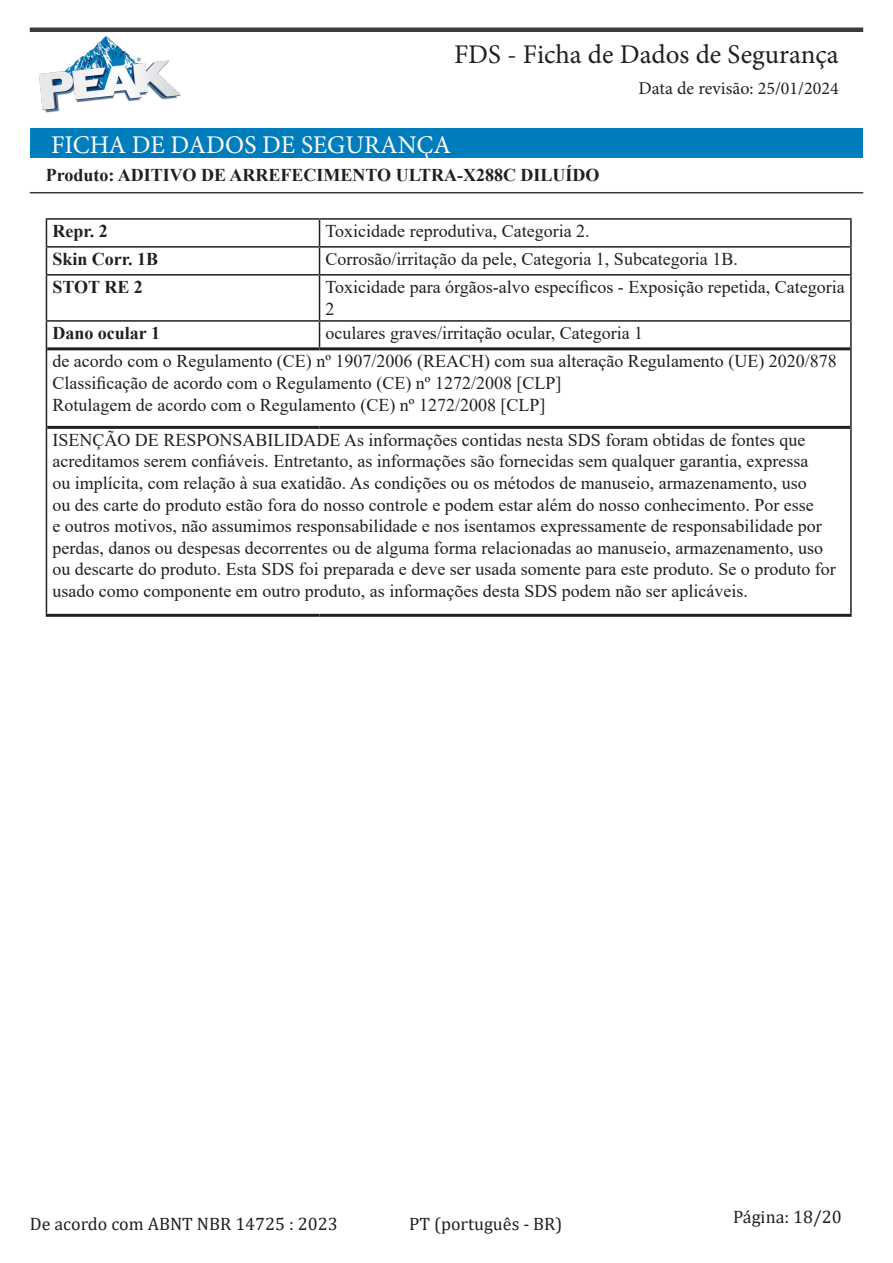
<style>
.page{position:relative;width:893px;height:1263px;background:#fff}
.page>*{position:absolute;margin:0;border:0;box-sizing:border-box;transform-origin:0 0}
.t1{font:27px "Minion Pro";color:#231f20}
.t2{font:25.5px "Minion Pro";color:#fff}
.t3{font:18px/21.6px "Times New Roman";color:#231f20}
.t4{font:700 18px "Times New Roman";color:#231f20}
.t5{font:18px "Cambria";color:#231f20}
.t6{font:18px "Minion Pro";color:#231f20}
</style>
<div class="page">
<img style="left:38px;top:37px;width:143px;height:76px">
<hr style="left:30px;top:28px;width:833px;height:4px;background:#3a3b3b">
<div style="left:31px;top:128px;width:832px;height:30px;background:#007dbc"></div>
<hr style="left:30px;top:192px;width:833px;height:1px;background:#3a3b3b">
<hr style="left:46px;top:218px;width:274px;height:2px;background:#231f20">
<hr style="left:46px;top:246px;width:274px;height:2px;background:#231f20">
<svg style="left:46px;top:220px;width:1px;height:54px"></svg>
<hr style="left:46px;top:274px;width:274px;height:2px;background:#231f20">
<hr style="left:46px;top:276px;width:1px;height:44px;background:#231f20">
<hr style="left:46px;top:320px;width:274px;height:2px;background:#231f20">
<svg style="left:46px;top:322px;width:1px;height:27px"></svg>
<hr style="left:46px;top:349px;width:1px;height:78px;background:#231f20">
<hr style="left:46px;top:427px;width:1px;height:187px;background:#231f20">
<svg style="left:319px;top:220px;width:1px;height:54px"></svg>
<hr style="left:319px;top:276px;width:1px;height:44px;background:#231f20">
<svg style="left:319px;top:322px;width:1px;height:25px"></svg>
<hr style="left:850px;top:220px;width:2px;height:26px;background:#231f20">
<hr style="left:850px;top:248px;width:2px;height:26px;background:#231f20">
<hr style="left:850px;top:276px;width:2px;height:44px;background:#231f20">
<hr style="left:850px;top:322px;width:2px;height:27px;background:#231f20">
<hr style="left:850px;top:349px;width:2px;height:78px;background:#231f20">
<hr style="left:850px;top:427px;width:2px;height:187px;background:#231f20">
<hr style="left:320px;top:218px;width:532px;height:2px;background:#231f20">
<hr style="left:320px;top:246px;width:532px;height:2px;background:#231f20">
<hr style="left:320px;top:274px;width:532px;height:2px;background:#231f20">
<hr style="left:320px;top:320px;width:532px;height:2px;background:#231f20">
<hr style="left:47px;top:347px;width:273px;height:3px;background:#231f20">
<hr style="left:320px;top:347px;width:530px;height:3px;background:#231f20">
<hr style="left:47px;top:426px;width:273px;height:3px;background:#231f20">
<hr style="left:320px;top:426px;width:530px;height:3px;background:#231f20">
<hr style="left:46px;top:614px;width:274px;height:3px;background:#231f20">
<hr style="left:320px;top:614px;width:532px;height:3px;background:#231f20">
<h1 class="t1" style="left:454px;top:37px;width:386px">FDS - Ficha de Dados de Segurança</h1>
<h2 class="t2" style="left:51px;top:127px;width:402px">FICHA DE DADOS DE SEGURANÇA</h2>
<p class="t4" style="left:46px;top:162px;width:555px">Produto: ADITIVO DE ARREFECIMENTO ULTRA-X288C DILUÍDO</p>
<p class="t6" style="left:639px;top:76px;width:202px">Data de revisão: 25/01/2024</p>
<p class="t4" style="left:52px;top:218px;width:57px">Repr. 2</p>
<p class="t3" style="left:326px;top:220px;width:266px">Toxicidade reprodutiva, Categoria 2.</p>
<p class="t4" style="left:52px;top:246px;width:107px">Skin Corr. 1B</p>
<p class="t3" style="left:326px;top:248px;width:414px">Corrosão/irritação da pele, Categoria 1, Subcategoria 1B.</p>
<p class="t4" style="left:52px;top:274px;width:92px">STOT RE 2</p>
<p class="t3" style="left:326px;top:276px;width:521px">Toxicidade para órgãos-alvo específicos - Exposição repetida, Categoria<br>2</p>
<p class="t4" style="left:52px;top:320px;width:109px">Dano ocular 1</p>
<p class="t3" style="left:326px;top:322px;width:319px">oculares graves/irritação ocular, Categoria 1</p>
<p class="t3" style="left:52px;top:350px;width:786px">de acordo com o Regulamento (CE) nº 1907/2006 (REACH) com sua alteração Regulamento (UE) 2020/878</p>
<p class="t3" style="left:52px;top:372px;width:511px">Classificação de acordo com o Regulamento (CE) nº 1272/2008 [CLP]</p>
<p class="t3" style="left:52px;top:393px;width:495px">Rotulagem de acordo com o Regulamento (CE) nº 1272/2008 [CLP]</p>
<p class="t3" style="left:52px;top:428px;width:785px">ISENÇÃO DE RESPONSABILIDADE As informações contidas nesta SDS foram obtidas de fontes que acreditamos serem confiáveis. Entretanto, as informações são fornecidas sem qualquer garantia, expressa<br>ou implícita, com relação à sua exatidão. As condições ou os métodos de manuseio, armazenamento, uso<br>ou des carte do produto estão fora do nosso controle e podem estar além do nosso conhecimento. Por esse<br>e outros motivos, não assumimos responsabilidade e nos isentamos expressamente de responsabilidade por perdas, danos ou despesas decorrentes ou de alguma forma relacionadas ao manuseio, armazenamento, uso ou descarte do produto. Esta SDS foi preparada e deve ser usada somente para este produto. Se o produto for usado como componente em outro produto, as informações desta SDS podem não ser aplicáveis.</p>
<p class="t5" style="left:30px;top:1214px;width:309px">De acordo com ABNT NBR 14725 : 2023</p>
<p class="t5" style="left:409px;top:1214px;width:155px">PT (português - BR)</p>
<p class="t5" style="left:733px;top:1206px;width:110px">Página: 18/20</p>
</div>
